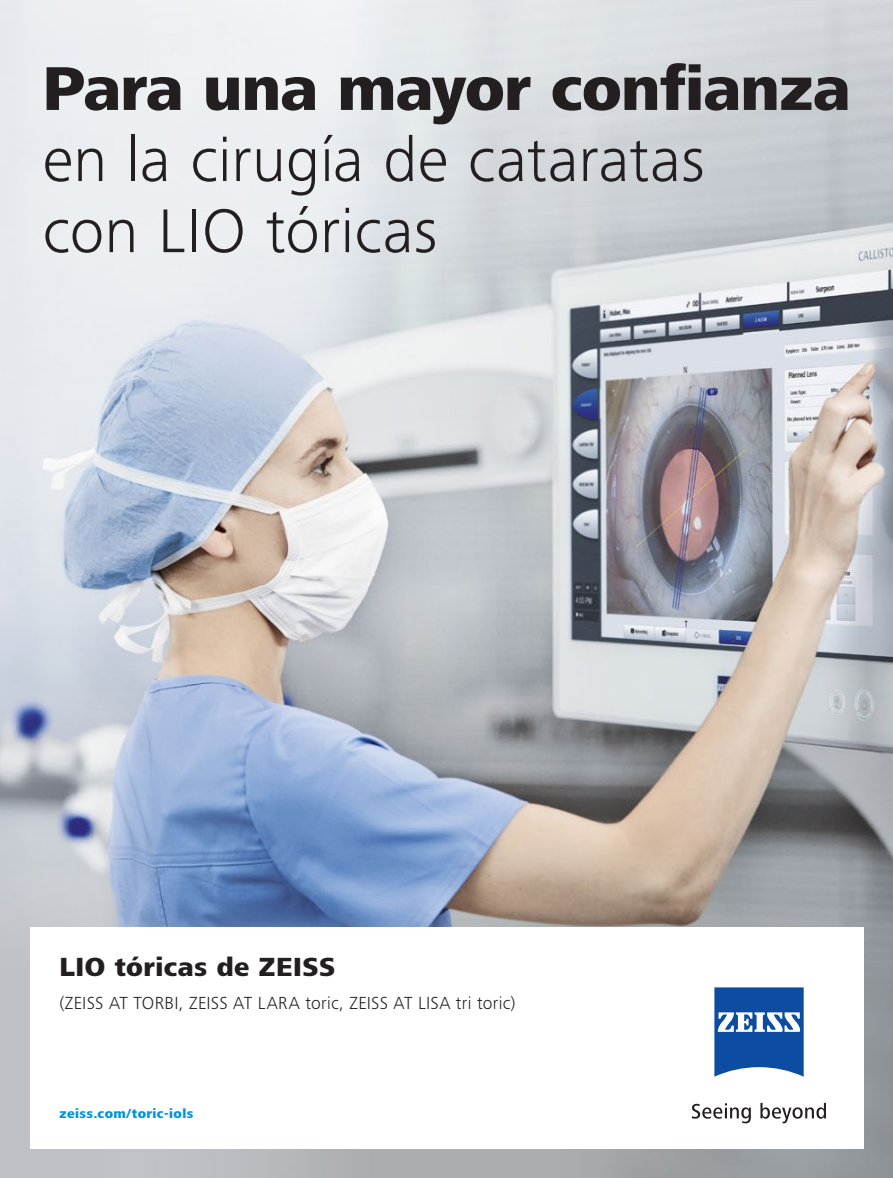
<style>
.page{position:relative;width:893px;height:1178px;background:#fff}
.page>*{position:absolute;margin:0;border:0;box-sizing:border-box;transform-origin:0 0}
.t1{font:300 64.05px/71.1px "ZEISS Frutiger Next W1 G";letter-spacing:.005em;color:#231f20}
.t2{font:800 64.05px "ZEISS Frutiger Next W1 G";letter-spacing:-.015em;color:#231f20}
.t3{font:800 27px "ZEISS Frutiger Next W1 G";letter-spacing:.015em;color:#231f20}
.t4{font:300 18px "ZEISS Frutiger Next W1 G";letter-spacing:.015em;color:#231f20}
.t5{font:800 13.5px "ZEISS Frutiger Next W1 G";letter-spacing:.03em;color:#0095d9}
</style>
<div class="page">
<img style="left:0;top:0;width:893px;height:1178px">
<div style="left:30px;top:927px;width:833px;height:221px;background:#fff"></div>
<svg style="left:714px;top:987px;width:90px;height:90px"></svg>
<svg style="left:692px;top:1103px;width:59px;height:20px"></svg>
<svg style="left:760px;top:1103px;width:66px;height:20px"></svg>
<h1 class="t2" style="left:43px;top:42px;width:809px">Para una mayor confianza</h1>
<h1 class="t1" style="left:43px;top:121px;width:664px">en la cirugía de cataratas con LIO tóricas</h1>
<h2 class="t3" style="left:60px;top:948px;width:277px">LIO tóricas de ZEISS</h2>
<p class="t4" style="left:60px;top:990px;width:458px">(ZEISS AT TORBI, ZEISS AT LARA toric, ZEISS AT LISA tri toric)</p>
<p class="t5" style="left:60px;top:1104px;width:135px">zeiss.com/toric-iols</p>
</div>
